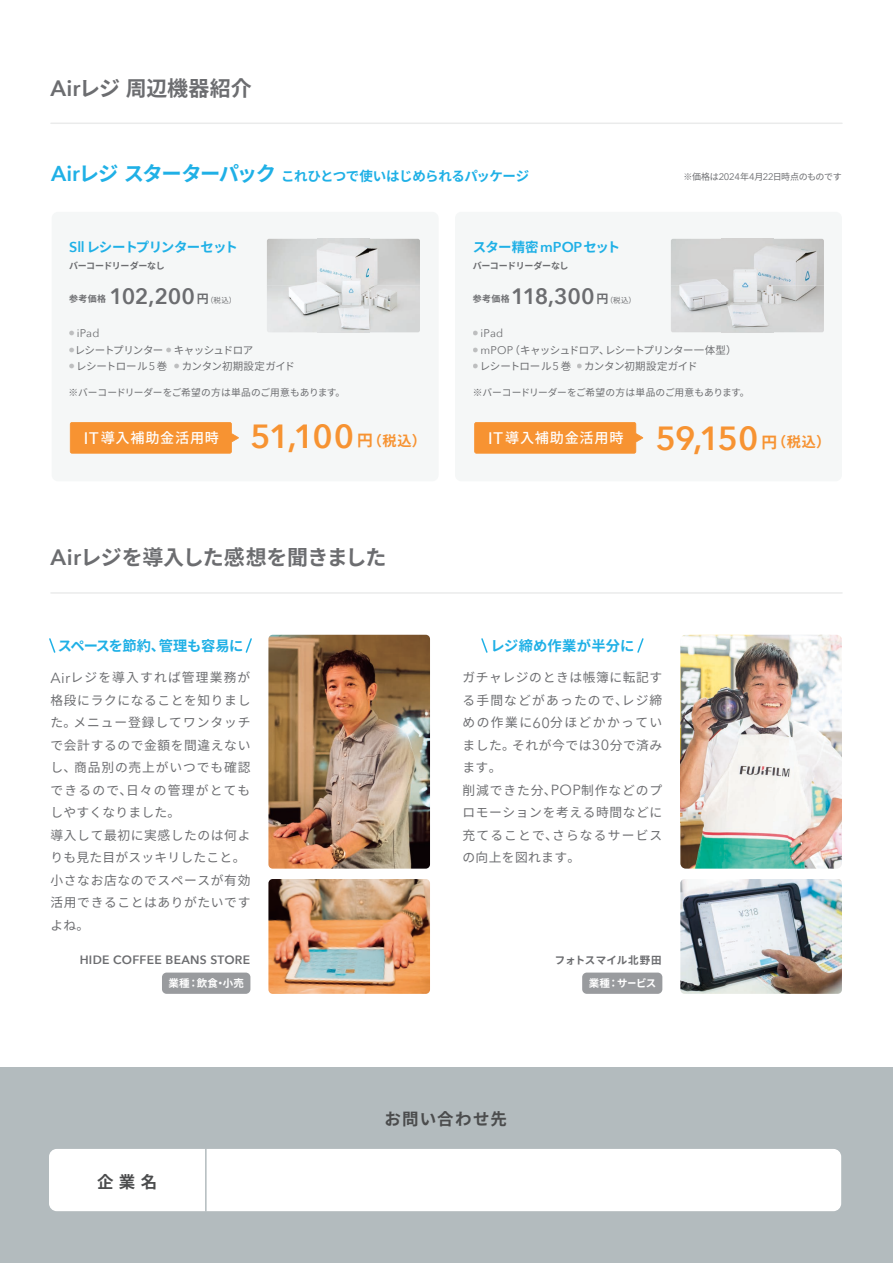
<style>
.page{position:relative;width:893px;height:1263px;background:#fff}
.page>*{position:absolute;margin:0;border:0;box-sizing:border-box;transform-origin:0 0}
.t1{font:600 33.45px "Avenir Next";letter-spacing:-.04em;color:#f79332}
.t2{font:600 22.2px "Avenir Next";letter-spacing:-.02em;color:#6c6d70}
.t3{font:700 21px "Noto Sans CJ Kjp";letter-spacing:-.015em;color:#6c6d70}
.t4{font:700 16.5px "Noto Sans CJ Kjp";letter-spacing:.085em;color:#4b4c4d}
.t5{font:700 14.25px "Noto Sans CJ Kjp";letter-spacing:-.04em;color:#1fb0e6}
.t6{font:700 14.25px "Noto Sans CJ Kjp";color:#1fb0e6}
.t7{font:500 14.1px "Noto Sans CJ Kjp";letter-spacing:.05em;color:#fff}
.t8{font:700 13.5px "Noto Sans CJ Kjp";letter-spacing:-.045em;color:#1fb0e6}
.t9{font:700 13.5px "Noto Sans CJ Kjp";letter-spacing:-.07em;color:#1fb0e6}
.t10{font:12.75px/22.5px "Noto Sans CJ Kjp";letter-spacing:.05em;color:#6c6d70}
.t11{font:600 12.15px "Avenir Next";letter-spacing:.025em;color:#6c6d70}
.t12{font:11.1px "Avenir Next";letter-spacing:.02em;color:#6c6d70}
.t13{font:10.5px "Noto Sans CJ Kjp";letter-spacing:-.02em;color:#6c6d70}
.t14{font:10.5px "Noto Sans CJ Kjp";letter-spacing:-.04em;color:#6c6d70}
.t15{font:10.5px "Noto Sans CJ Kjp";letter-spacing:-.06em;color:#6c6d70}
.t16{font:700 10.5px "Noto Sans CJ Kjp";letter-spacing:.005em;color:#fff}
.t17{font:700 10.5px "Noto Sans CJ Kjp";letter-spacing:.015em;color:#6c6d70}
.t18{font:9.75px "Noto Sans CJ Kjp";letter-spacing:-.01em;color:#6c6d70}
.t19{font:700 9px "Noto Sans CJ Kjp";letter-spacing:-.025em;color:#6c6d70}
.t20{font:9px "Noto Sans CJ Kjp";letter-spacing:-.045em;color:#6c6d70}
.s1{font-family:"Avenir Next";font-weight:600;font-size:22.2px}
.s2{font-family:"Avenir Next";font-weight:600;font-size:21.6px}
.s3{font-size:20.25px}
.s4{font-family:"Avenir Next";font-size:9.6px}
.s5{font-family:"Avenir Next";font-weight:600;font-size:14.25px}
.s6{font-family:"Noto Sans CJ Kjp";font-weight:700;font-size:12px}
.s7{font-family:"Noto Sans CJ Kjp";font-weight:400;font-size:7.5px}
.s8{font-family:"Avenir Next";font-size:11.1px}
.s9{font-family:"Noto Sans CJ Kjp";font-weight:700;font-size:15.75px}
.s10{font-family:"Noto Sans CJ Kjp";font-weight:700;font-size:14.1px}
.s11{font-family:"Avenir Next";font-size:16.65px}
.s12{font-family:"Avenir Next";font-size:14.7px}
</style>
<div class="page">
<div style="left:0;top:1067px;width:893px;height:196px;background:#b3bbbe"></div>
<div style="left:455px;top:212px;width:387px;height:269px;background:#f5f7f7;border-radius:6px"></div>
<img style="left:671px;top:239px;width:153px;height:93px">
<div style="left:52px;top:212px;width:387px;height:269px;background:#f5f7f7;border-radius:6px"></div>
<img style="left:267px;top:239px;width:153px;height:93px">
<div style="left:48px;top:1148px;width:794px;height:64px;background:#fff;border-radius:9px"></div>
<div style="left:48px;top:1147px;width:795px;height:66px;border:2px solid #b3bbbe;border-radius:9px"></div>
<hr style="left:50px;top:123px;width:793px;height:1px;background:#eaebeb">
<hr style="left:50px;top:592px;width:793px;height:2px;background:#eaebeb">
<img style="left:680px;top:635px;width:162px;height:234px">
<img style="left:680px;top:879px;width:162px;height:115px">
<svg style="left:637px;top:638px;width:7px;height:15px"></svg>
<svg style="left:481px;top:638px;width:7px;height:15px"></svg>
<div style="left:582px;top:972px;width:80px;height:22px;background:#999b9e;border-radius:5px"></div>
<svg style="left:245px;top:638px;width:7px;height:15px"></svg>
<svg style="left:49px;top:638px;width:7px;height:15px"></svg>
<div style="left:162px;top:972px;width:88px;height:22px;background:#999b9e;border-radius:5px"></div>
<img style="left:268px;top:635px;width:162px;height:234px">
<img style="left:268px;top:879px;width:162px;height:115px">
<svg style="left:474px;top:422px;width:169px;height:32px;background:#f6973b"></svg>
<svg style="left:70px;top:422px;width:169px;height:32px;background:#f6973b"></svg>
<hr style="left:205px;top:1148px;width:2px;height:63px;background:#b3bbbe">
<h3 class="t3" style="left:51px;top:76px;width:203px"><span class="s1">Air</span>レジ周辺機器紹介</h3>
<p class="t8" style="left:51px;top:168px;width:480px"><span class="s2">Air</span><span class="s3">レジスターターパック</span>これひとつで使いはじめられるパッケージ</p>
<p class="t20" style="left:683px;top:171px;width:160px">※価格は<span class="s4">2024</span>年<span class="s4">4</span>月<span class="s4">22</span>日時点のものです</p>
<p class="t9" style="left:69px;top:240px;width:171px"><span class="s5">Sll</span> レシートプリンターセット</p>
<p class="t19" style="left:69px;top:261px;width:97px">バーコードリーダーなし</p>
<p class="t8" style="left:473px;top:240px;width:149px">スター精密<span class="s5">mPOP</span>セット</p>
<p class="t19" style="left:473px;top:261px;width:97px">バーコードリーダーなし</p>
<p class="t19" style="left:69px;top:294px;width:39px">参考価格</p>
<h2 class="t2" style="left:110px;top:277px;width:128px">102,200 <span class="s6">円</span><span class="s7">（税込）</span></h2>
<p class="t19" style="left:473px;top:294px;width:39px">参考価格</p>
<h2 class="t2" style="left:511px;top:277px;width:126px">118,300 <span class="s6">円</span><span class="s7">（税込）</span></h2>
<p class="t12" style="left:69px;top:324px;width:32px"><sup>●</sup> iPad</p>
<p class="t15" style="left:69px;top:344px;width:186px"><sup>●</sup> レシートプリンター <sup>●</sup> キャッシュドロア</p>
<p class="t13" style="left:69px;top:360px;width:227px"><sup>●</sup> レシートロール<span class="s8">5</span>巻 <sup>●</sup> カンタン初期設定ガイド</p>
<p class="t12" style="left:473px;top:324px;width:32px"><sup>●</sup> iPad</p>
<p class="t14" style="left:473px;top:344px;width:265px"><sup>●</sup> <span class="s8">mPOP</span>（キャッシュドロア、レシートプリンター一体型）</p>
<p class="t13" style="left:473px;top:360px;width:226px"><sup>●</sup> レシートロール<span class="s8">5</span>巻 <sup>●</sup> カンタン初期設定ガイド</p>
<p class="t18" style="left:68px;top:387px;width:278px">※バーコードリーダーをご希望の方は単品のご用意もあります。</p>
<p class="t18" style="left:473px;top:387px;width:278px">※バーコードリーダーをご希望の方は単品のご用意もあります。</p>
<h1 class="t1" style="left:251px;top:408px;width:177px">51,100 <span class="s9">円</span><span class="s10">（税込）</span></h1>
<p class="t7" style="left:84px;top:430px;width:137px"><span class="s11">IT</span>導入補助金活用時</p>
<p class="t7" style="left:488px;top:430px;width:137px"><span class="s11">IT</span>導入補助金活用時</p>
<h1 class="t1" style="left:656px;top:409px;width:176px">59,150 <span class="s9">円</span><span class="s10">（税込）</span></h1>
<h3 class="t3" style="left:51px;top:546px;width:337px"><span class="s1">Air</span>レジを導入した感想を聞きました</h3>
<p class="t5" style="left:58px;top:637px;width:187px">スペースを節約、管理も容易に</p>
<p class="t6" style="left:490px;top:637px;width:146px">レジ締め作業が半分に</p>
<p class="t10" style="left:51px;top:666px;width:201px"><span class="s12">Air</span>レジを導入すれば管理業務が格段にラクになることを知りました。メニュー登録してワンタッチで会計するので金額を間違えないし、商品別の売上がいつでも確認できるので、日々の管理がとてもしやすくなりました。<br>導入して最初に実感したのは何よりも見た目がスッキリしたこと。小さなお店なのでスペースが有効活用できることはありがたいですよね。</p>
<p class="t10" style="left:462px;top:666px;width:201px">ガチャレジのときは帳簿に転記する手間などがあったので、レジ締めの作業に<span class="s12">60</span>分ほどかかっていました。それが今では<span class="s12">30</span>分で済みます。<br>削減できた分、<span class="s12">POP</span>制作などのプロモーションを考える時間などに充てることで、さらなるサービスの向上を図れます。</p>
<p class="t11" style="left:80px;top:949px;width:172px">HIDE COFFEE BEANS STORE</p>
<p class="t16" style="left:169px;top:977px;width:77px">業種：飲食・小売</p>
<p class="t17" style="left:555px;top:954px;width:108px">フォトスマイル北野田</p>
<p class="t16" style="left:589px;top:977px;width:69px">業種：サービス</p>
<p class="t4" style="left:97px;top:1172px;width:62px">企業名</p>
<p class="t4" style="left:384px;top:1109px;width:124px">お問い合わせ先</p>
</div>
